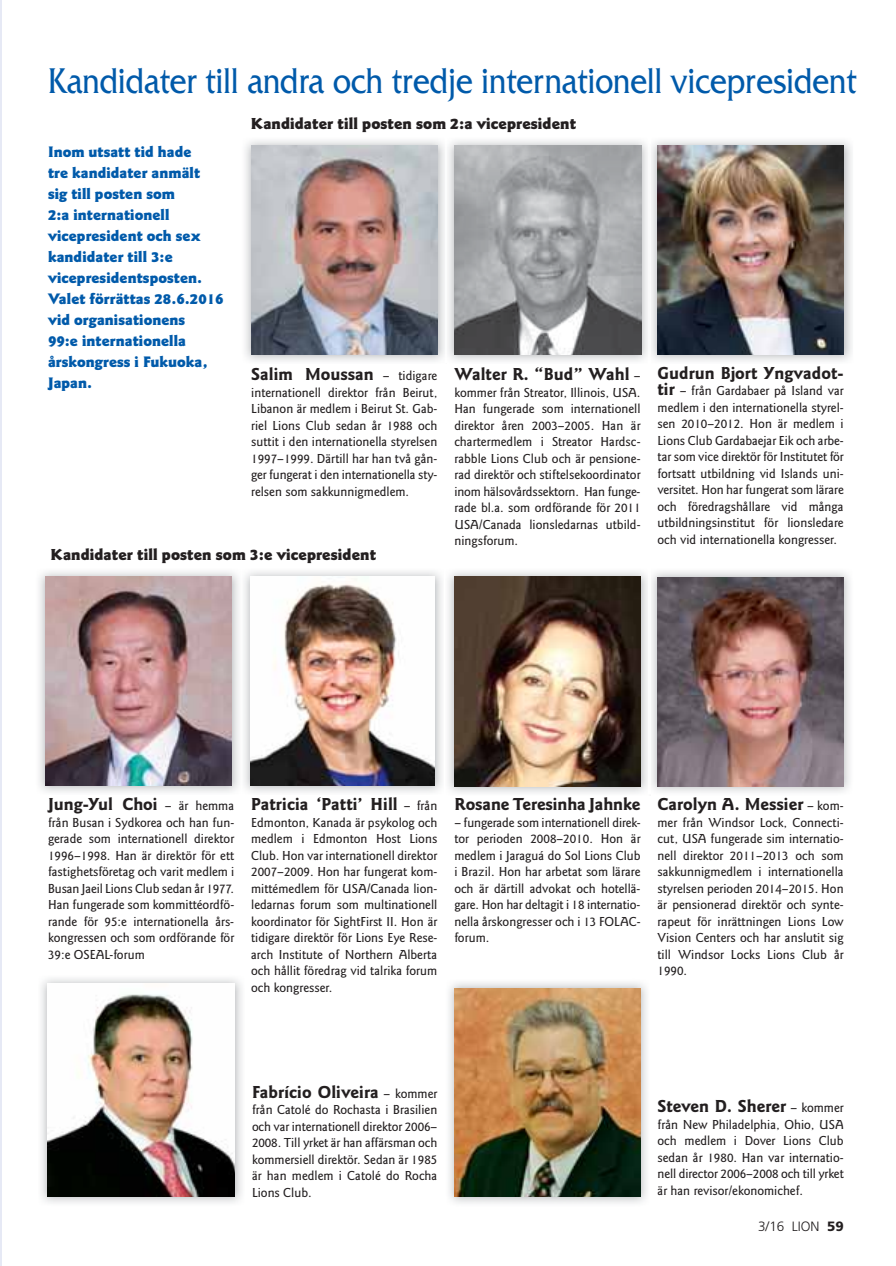
<style>
.page{position:relative;width:896px;height:1266px;background:#fff}
.page>*{position:absolute;margin:0;border:0;box-sizing:border-box;transform-origin:0 0}
.t1{font:37.5px "Friz Quadrata";color:#005aaa;scale:.85 1}
.t2{font:700 18px "Goudy Sans";color:#231f20}
.t3{font:900 16.5px "Goudy Sans";color:#231f20}
.t4{font:900 15.75px/21px "Goudy Sans";color:#005aaa}
.t5{font:500 13.5px/16.5px "Goudy Sans";color:#231f20;text-align:justify}
.t6{font:300 13.5px "Frutiger LT Std";color:#231f20}
.s1{font-weight:500;font-size:13.5px}
.s2{font-weight:700;font-size:18px}
.s3{font-weight:900}
</style>
<div class="page">
<hr style="left:0;top:0;width:1px;height:1265px;background:#e6e9f5">
<img style="left:245px;top:140px;width:200px;height:221px">
<img style="left:251px;top:146px;width:186px;height:208px">
<img style="left:448px;top:140px;width:200px;height:221px">
<img style="left:454px;top:146px;width:187px;height:208px">
<img style="left:651px;top:140px;width:201px;height:221px">
<img style="left:657px;top:146px;width:186px;height:208px">
<img style="left:449px;top:982px;width:198px;height:221px">
<img style="left:455px;top:988px;width:185px;height:208px">
<img style="left:41px;top:978px;width:201px;height:225px">
<img style="left:48px;top:983px;width:186px;height:213px">
<img style="left:39px;top:571px;width:811px;height:222px">
<img style="left:45px;top:577px;width:186px;height:208px">
<img style="left:251px;top:577px;width:183px;height:208px">
<img style="left:454px;top:577px;width:186px;height:209px">
<img style="left:648px;top:571px;width:2px;height:222px">
<img style="left:657px;top:577px;width:186px;height:209px">
<h1 class="t1" style="left:48px;top:66px;width:952px">Kandidater till andra och tredje internationell vicepresident</h1>
<p class="t3" style="left:251px;top:117px;width:327px">Kandidater till posten som 2:a vicepresident</p>
<p class="t4" style="left:48px;top:143px;width:177px">Inom utsatt tid hade<br>tre kandidater anmält<br>sig till posten som<br>2:a internationell vicepresident och sex kandidater till 3:e vicepresidentsposten.<br>Valet förrättas 28.6.2016 vid organisationens<br>99:e internationella årskongress i Fukuoka,<br>Japan.</p>
<h2 class="t2" style="left:251px;top:367px;width:188px">Salim Moussan <span class="s1">– tidigare</span></h2>
<p class="t5" style="left:251px;top:385px;width:188px">internationell direktor från Beirut, Libanon är medlem i Beirut St. Gab&shy;riel Lions Club sedan år 1988 och suttit i den internationella styrelsen 1997–1999. Därtill har han två gån&shy;ger fungerat i den internationella sty&shy;relsen som sakkunnigmedlem.</p>
<p class="t3" style="left:50px;top:548px;width:327px">Kandidater till posten som 3:e vicepresident</p>
<h2 class="t2" style="left:454px;top:367px;width:188px">Walter R. “Bud” Wahl <span class="s1">–</span></h2>
<p class="t5" style="left:454px;top:385px;width:188px">kommer från Streator, Illinois, USA.<br>Han fungerade som internationell direktor åren 2003–2005. Han är chartermedlem i Streator Hardsc&shy;rabble Lions Club och är pensione&shy;rad direktör och stiftelsekoordinator inom hälsovårdssektorn. Han funge&shy;rade bl.a. som ordförande för 2011<br>USA/Canada lionsledarnas utbild&shy;ningsforum.</p>
<h2 class="t2" style="left:657px;top:366px;width:188px">Gudrun Bjort Yngvadot-</h2>
<p class="t5" style="left:657px;top:384px;width:188px"><span class="s2">tir</span> – från Gardabaer på Island var medlem i den internationella styrel&shy;sen 2010–2012. Hon är medlem i Lions Club Gardabaejar Eik och arbe&shy;tar som vice direktör för Institutet för fortsatt utbildning vid Islands uni&shy;versitet. Hon har fungerat som lärare och föredragshållare vid många utbildningsinstitut för lionsledare och vid internationella kongresser.</p>
<h2 class="t2" style="left:48px;top:797px;width:188px">Jung-Yul Choi <span class="s1">– är hemma</span></h2>
<p class="t5" style="left:48px;top:815px;width:188px">från Busan i Sydkorea och han fun&shy;gerade som internationell direktor 1996–1998. Han är direktör för ett fastighetsföretag och varit medlem i Busan Jaeil Lions Club sedan år 1977.<br>Han fungerade som kommittéordfö&shy;rande för 95:e internationella års&shy;kongressen och som ordförande för 39:e OSEAL-forum</p>
<h2 class="t2" style="left:251px;top:797px;width:188px">Patricia ‘Patti’ Hill <span class="s1">– från</span></h2>
<p class="t5" style="left:251px;top:815px;width:188px">Edmonton, Kanada är psykolog och medlem i Edmonton Host Lions Club. Hon var internationell direktor 2007–2009. Hon har fungerat kom&shy;mittémedlem för USA/Canada lion&shy;ledarnas forum som multinationell koordinator för SightFirst II. Hon är tidigare direktör för Lions Eye Rese&shy;arch Institute of Northern Alberta och hållit föredrag vid talrika forum och kongresser.</p>
<h2 class="t2" style="left:454px;top:797px;width:188px">Rosane Teresinha Jahnke</h2>
<p class="t5" style="left:454px;top:815px;width:188px">– fungerade som internationell direk&shy;tor perioden 2008–2010. Hon är medlem i Jaraguá do Sol Lions Club i Brazil. Hon har arbetat som lärare och är därtill advokat och hotellä&shy;gare. Hon har deltagit i 18 internatio&shy;nella årskongresser och i 13 FOLAC&shy;forum.</p>
<h2 class="t2" style="left:657px;top:797px;width:188px">Carolyn A. Messier <span class="s1">– kom-</span></h2>
<p class="t5" style="left:657px;top:815px;width:188px">mer från Windsor Lock, Connecti&shy;cut, USA fungerade sim internatio&shy;nell direktor 2011–2013 och som sakkunnigmedlem i internationella styrelsen perioden 2014–2015. Hon är pensionerad direktör och synte&shy;rapeut för inrättningen Lions Low Vision Centers och har anslutit sig till Windsor Locks Lions Club år 1990.</p>
<h2 class="t2" style="left:252px;top:1084px;width:187px">Fabrício Oliveira <span class="s1">– kommer</span></h2>
<p class="t5" style="left:252px;top:1102px;width:187px">från Catolé do Rochasta i Brasilien och var internationell direktor 2006– 2008. Till yrket är han affärsman och kommersiell direktör. Sedan är 1985 är han medlem i Catolé do Rocha Lions Club.</p>
<h2 class="t2" style="left:657px;top:1099px;width:188px">Steven D. Sherer <span class="s1">– kommer</span></h2>
<p class="t5" style="left:657px;top:1117px;width:188px">från New Philadelphia, Ohio, USA och medlem i Dover Lions Club sedan år 1980. Han var internatio&shy;nell director 2006–2008 och till yrket är han revisor/ekonomichef.</p>
<p class="t6" style="left:758px;top:1219px;width:87px">3/16 LION <span class="s3">59</span></p>
</div>
